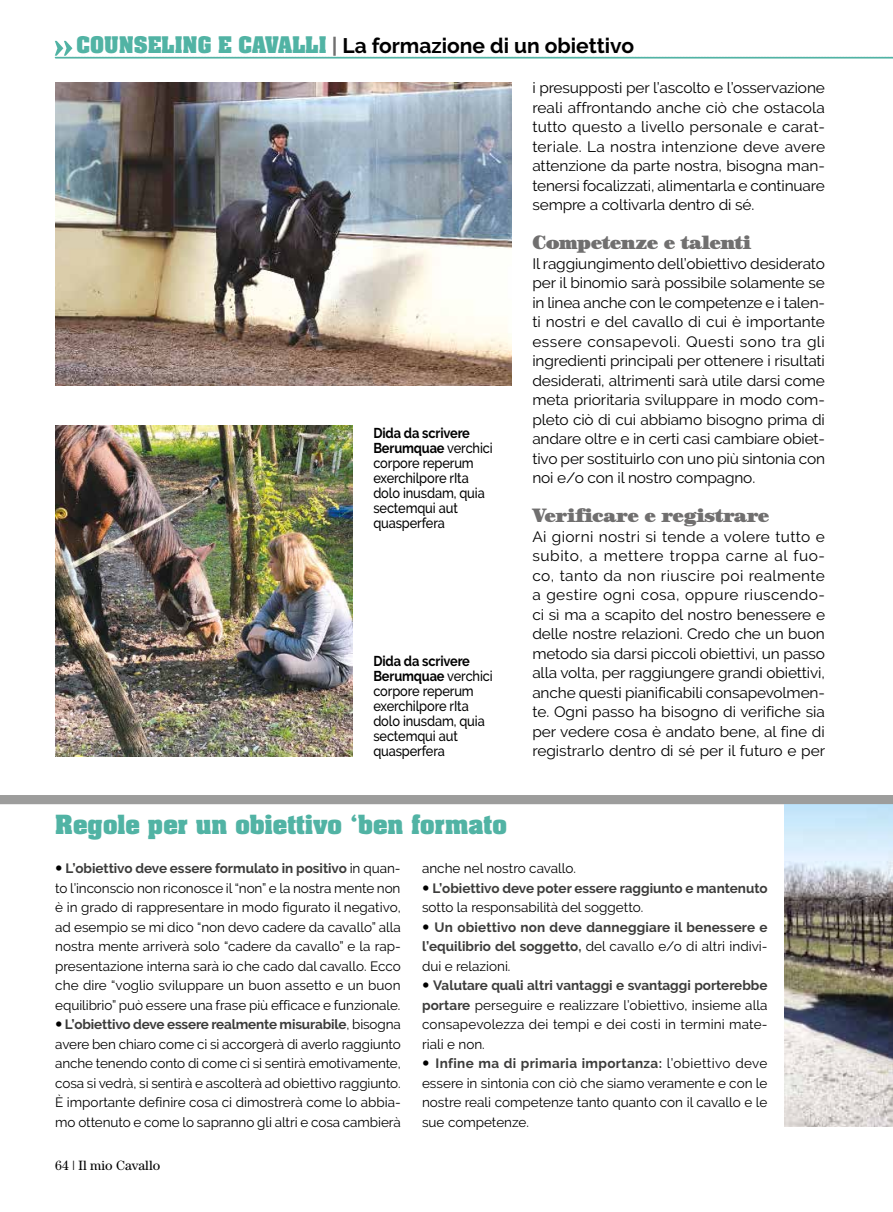
<style>
.page{position:relative;width:893px;height:1212px;background:#fff}
.page>*{position:absolute;margin:0;border:0;box-sizing:border-box;transform-origin:0 0}
.t1{font:700 22.5px "Aachen Std";color:#51b3a4;scale:1.04 1}
.t2{font:700 21px "Raleway";color:#000}
.t3{font:900 19.5px "Century Std";letter-spacing:-.03em;color:#706f6f}
.t4{font:15px/19.5px "Raleway";letter-spacing:-.01em;color:#000;text-align:justify}
.t5{font:500 14.25px/15px "Raleway";letter-spacing:-.01em;color:#000;scale:.9 1}
.t6{font:13.5px/19.5px "Raleway";letter-spacing:-.005em;color:#000;text-align:justify}
.t7{font:700 13.5px/19.5px "Raleway";color:#3c3c3b;text-align:justify}
.t8{font:13.5px "Century Std";color:#000}
.s1{font-family:"Aachen Std";font-size:19.5px;color:#51b3a4}
.s2{color:#706f6f}
.s3{font-weight:700}
.s4{font-weight:700;color:#3c3c3b}
.s5{font-weight:400;color:#000}
</style>
<div class="page">
<svg style="left:55px;top:41px;width:838px;height:17px"></svg>
<img style="left:784px;top:804px;width:109px;height:323px">
<img style="left:55px;top:82px;width:456px;height:304px">
<img style="left:55px;top:425px;width:297px;height:331px">
<div style="left:0;top:795px;width:893px;height:9px;background:#9d9d9c"></div>
<h2 class="t2" style="left:77px;top:34px;width:559px"><span class="s1">COUNSELING E CAVALLI</span> <span class="s2">|</span> La formazione di un obiettivo</h2>
<p class="t4" style="left:532px;top:78px;width:294px">i presupposti per l’ascolto e l’osservazione reali affrontando anche ciò che ostacola tutto questo a livello personale e carat&shy;teriale. La nostra intenzione deve avere attenzione da parte nostra, bisogna man&shy;tenersi focalizzati, alimentarla e continuare sempre a coltivarla dentro di sé.</p>
<h3 class="t3" style="left:532px;top:230px;width:221px">Competenze e talenti</h3>
<p class="t4" style="left:532px;top:253px;width:294px">Il raggiungimento dell’obiettivo desiderato per il binomio sarà possibile solamente se in linea anche con le competenze e i talen&shy;ti nostri e del cavallo di cui è importante essere consapevoli. Questi sono tra gli ingredienti principali per ottenere i risultati desiderati, altrimenti sarà utile darsi come meta prioritaria sviluppare in modo com&shy;pleto ciò di cui abbiamo bisogno prima di andare oltre e in certi casi cambiare obiet&shy;tivo per sostituirlo con uno più sintonia con noi e/o con il nostro compagno.</p>
<h3 class="t3" style="left:532px;top:503px;width:239px">Verificare e registrare</h3>
<p class="t4" style="left:532px;top:526px;width:294px">Ai giorni nostri si tende a volere tutto e subito, a mettere troppa carne al fuo&shy;co, tanto da non riuscire poi realmente a gestire ogni cosa, oppure riuscendo&shy;ci sì ma a scapito del nostro benessere e delle nostre relazioni. Credo che un buon metodo sia darsi piccoli obiettivi, un passo alla volta, per raggiungere grandi obiettivi, anche questi pianificabili consapevolmen&shy;te. Ogni passo ha bisogno di verifiche sia per vedere cosa è andato bene, al fine di registrarlo dentro di sé per il futuro e per</p>
<p class="t5" style="left:373px;top:425px;width:134px"><span class="s3">Dida da scrivere<br>Berumquae</span> verchici corpore reperum exerchilpore rIta dolo inusdam, quia sectemqui aut quasperfera</p>
<p class="t5" style="left:373px;top:654px;width:134px"><span class="s3">Dida da scrivere<br>Berumquae</span> verchici corpore reperum exerchilpore rIta dolo inusdam, quia sectemqui aut quasperfera</p>
<h1 class="t1" style="left:55px;top:808px;width:436px">Regole per un obiettivo ‘ben formato</h1>
<p class="t6" style="left:55px;top:858px;width:347px;text-align:right"><span class="s4">L’obiettivo deve essere formulato in positivo</span> in quan&shy;to l’inconscio non riconosce il “non” e la nostra mente non è in grado di rappresentare in modo figurato il negativo, ad esempio se mi dico “non devo cadere da cavallo” alla nostra mente arriverà solo “cadere da cavallo” e la rap&shy;presentazione interna sarà io che cado dal cavallo. Ecco che dire “voglio sviluppare un buon assetto e un buon equilibrio” può essere una frase più efficace e funzionale.<br><span class="s4">L’obiettivo deve essere realmente misurabile</span>, bisogna avere ben chiaro come ci si accorgerà di averlo raggiunto anche tenendo conto di come ci si sentirà emotivamente, cosa si vedrà, si sentirà e ascolterà ad obiettivo raggiunto.<br>È importante definire cosa ci dimostrerà come lo abbia&shy;mo ottenuto e come lo sapranno gli altri e cosa cambierà</p>
<p class="t6" style="left:422px;top:858px;width:156px">anche nel nostro cavallo.</p>
<p class="t7" style="left:432px;top:878px;width:337px">L’obiettivo deve poter essere raggiunto e mantenuto</p>
<p class="t6" style="left:422px;top:897px;width:223px">sotto la responsabilità del soggetto.</p>
<p class="t7" style="left:422px;top:917px;width:347px;text-indent:13px">Un obiettivo non deve danneggiare il benessere e l’equilibrio del soggetto, <span class="s5">del cavallo e/o di altri indivi&shy;dui e relazioni.</span></p>
<p class="t6" style="left:422px;top:975px;width:347px;text-indent:11px"><span class="s4">Valutare quali altri vantaggi e svantaggi porterebbe portare</span> perseguire e realizzare l’obiettivo, insieme alla consapevolezza dei tempi e dei costi in termini mate&shy;riali e non.</p>
<p class="t6" style="left:422px;top:1053px;width:347px;text-indent:13px"><span class="s4">Infine ma di primaria importanza:</span> l’obiettivo deve essere in sintonia con ciò che siamo veramente e con le nostre reali competenze tanto quanto con il cavallo e le sue competenze.</p>
<p class="t8" style="left:55px;top:1158px;width:107px">64 | Il mio Cavallo</p>
</div>
